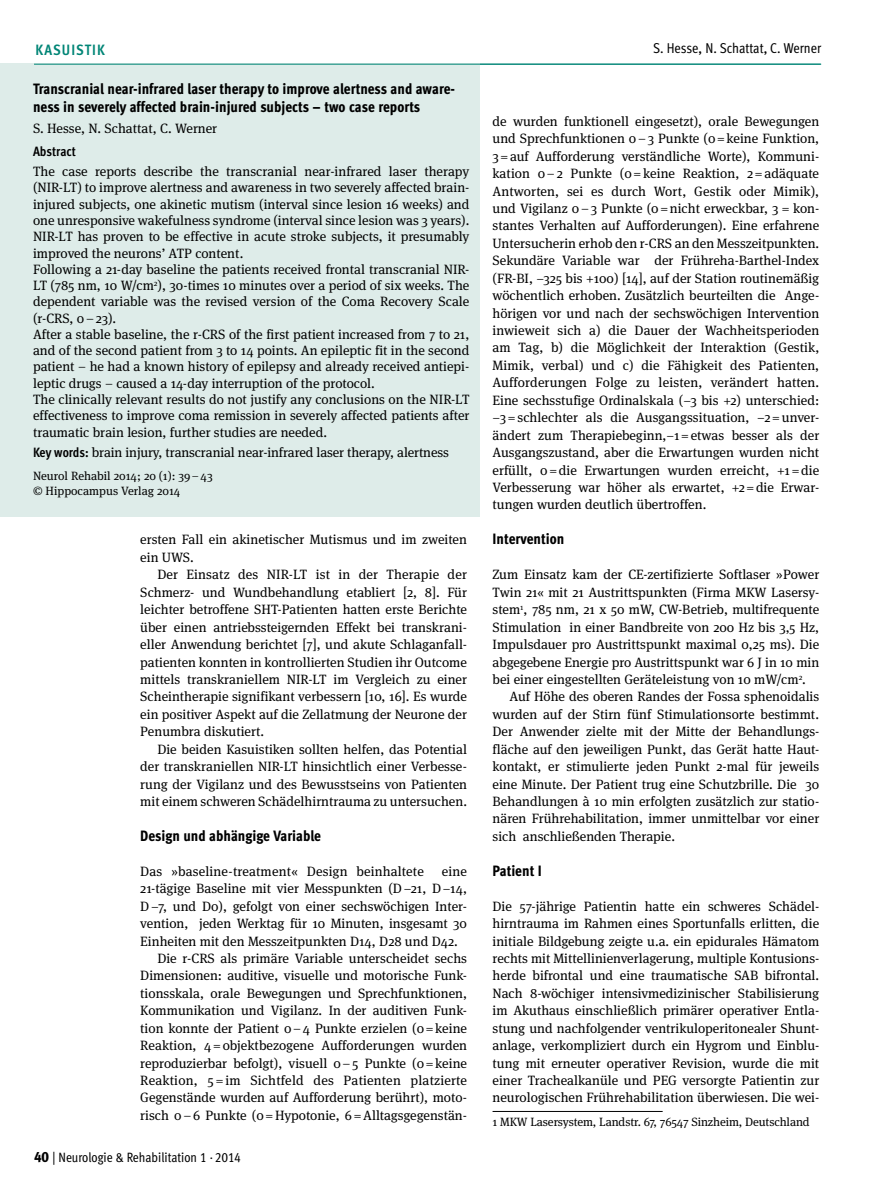
<style>
.page{position:relative;width:893px;height:1191px;background:#fff}
.page>*{position:absolute;margin:0;border:0;box-sizing:border-box;transform-origin:0 0}
.t1{font:15px/18px "Meta Cond Extra Bold LF";color:#000}
.t2{font:700 15px "Meta Cond";letter-spacing:.07em;color:#008576}
.t3{font:14.25px "Meta Cond Book LF";letter-spacing:-.005em;color:#000}
.t4{font:13.5px/17.4px "Meta Serif Pro";color:#000;text-align:justify}
.t5{font:13.5px "Meta Cond Book LF";color:#000}
.t6{font:13.5px "Meta Cond Bold LF";color:#000}
.t7{font:12px/14.4px "Meta Serif Pro";letter-spacing:-.01em;color:#000}
.s1{font-family:"Meta Cond Bold LF"}
.s2{font-family:"Meta Cond Extra Bold LF";font-size:15px}
</style>
<div class="page">
<hr style="left:493px;top:1111px;width:170px;height:1px;background:#000">
<div style="left:0;top:64px;width:480px;height:453px;background:#deece9"></div>
<hr style="left:34px;top:64px;width:787px;height:1px;background:#008576">
<p class="t2" style="left:36px;top:41px;width:70px">KASUISTIK</p>
<p class="t3" style="left:653px;top:40px;width:170px">S. Hesse, N. Schattat, C. Werner</p>
<p class="t1" style="left:33px;top:79px;width:424px">Transcranial near-infrared laser therapy to improve alertness and aware&shy;ness in severely affected brain-injured subjects – two case reports</p>
<p class="t4" style="left:33px;top:119px;width:186px">S. Hesse, N. Schattat, C. Werner</p>
<p class="t6" style="left:33px;top:143px;width:44px">Abstract</p>
<p class="t4" style="left:33px;top:163px;width:438px;line-height:16.2px;text-align:left">The case reports describe the transcranial near-infrared laser therapy (NIR-LT) to improve alertness and awareness in two severely affected brain&shy;injured subjects, one akinetic mutism (interval since lesion 16 weeks) and one unresponsive wakefulness syndrome (interval since lesion was 3 years).<br>NIR-LT has proven to be effective in acute stroke subjects, it presumably improved the neurons’ ATP content.<br>Following a 21-day baseline the patients received frontal transcranial NIR-LT (785 nm, 10 W/cm<sup>2</sup>), 30-times 10 minutes over a period of six weeks. The dependent variable was the revised version of the Coma Recovery Scale (r-CRS, 0–23).<br>After a stable baseline, the r-CRS of the first patient increased from 7 to 21, and of the second patient from 3 to 14 points. An epileptic fit in the second patient – he had a known history of epilepsy and already received antiepi&shy;leptic drugs – caused a 14-day interruption of the protocol.<br>The clinically relevant results do not justify any conclusions on the NIR-LT effectiveness to improve coma remission in severely affected patients after traumatic brain lesion, further studies are needed.</p>
<p class="t4" style="left:33px;top:443px;width:417px"><span class="s1">Key words:</span> brain injury, transcranial near-infrared laser therapy, alertness</p>
<p class="t7" style="left:33px;top:468px;width:181px">Neurol Rehabil 2014; 20 (1): 39–43 © Hippocampus Verlag 2014</p>
<p class="t4" style="left:140px;top:530px;width:328px">ersten Fall ein akinetischer Mutismus und im zweiten ein UWS.</p>
<p class="t4" style="left:140px;top:565px;width:328px;text-indent:17px">Der Einsatz des NIR-LT ist in der Therapie der Schmerz- und Wundbehandlung etabliert [2, 8]. Für leichter betroffene SHT-Patienten hatten erste Berichte über einen antriebssteigernden Effekt bei transkrani&shy;eller Anwendung berichtet [7], und akute Schlaganfall&shy;patienten konnten in kontrollierten Studien ihr Outcome mittels transkraniellem NIR-LT im Vergleich zu einer Scheintherapie signifikant verbessern [10, 16]. Es wurde ein positiver Aspekt auf die Zellatmung der Neurone der Penumbra diskutiert.</p>
<p class="t4" style="left:140px;top:739px;width:328px;text-indent:17px">Die beiden Kasuistiken sollten helfen, das Potential der transkraniellen NIR-LT hinsichtlich einer Verbesse&shy;rung der Vigilanz und des Bewusstseins von Patienten mit einem schweren Schädelhirntrauma zu untersuchen.</p>
<p class="t1" style="left:140px;top:826px;width:182px">Design und abhängige Variable</p>
<p class="t4" style="left:140px;top:861px;width:285px">Das »baseline-treatment« Design beinhaltete</p>
<p class="t4" style="left:442px;top:861px;width:27px">eine</p>
<p class="t4" style="left:140px;top:879px;width:328px">21-tägige Baseline mit vier Messpunkten (D−21, D−14,</p>
<p class="t4" style="left:140px;top:896px;width:328px">D−7, und D0), gefolgt von einer sechswöchigen Inter-</p>
<p class="t4" style="left:140px;top:914px;width:328px">vention, jeden Werktag für 10 Minuten, insgesamt 30</p>
<p class="t4" style="left:140px;top:931px;width:319px">Einheiten mit den Messzeitpunkten D14, D28 und D42.</p>
<p class="t4" style="left:157px;top:949px;width:311px">Die r-CRS als primäre Variable unterscheidet sechs</p>
<p class="t4" style="left:140px;top:966px;width:328px">Dimensionen: auditive, visuelle und motorische Funk-</p>
<p class="t4" style="left:140px;top:983px;width:328px">tionsskala, orale Bewegungen und Sprechfunktionen,</p>
<p class="t4" style="left:140px;top:1001px;width:328px">Kommunikation und Vigilanz. In der auditiven Funk-</p>
<p class="t4" style="left:140px;top:1018px;width:328px">tion konnte der Patient 0–4 Punkte erzielen (0=keine</p>
<p class="t4" style="left:140px;top:1036px;width:328px">Reaktion, 4=objektbezogene Aufforderungen wurden</p>
<p class="t4" style="left:140px;top:1053px;width:328px">reproduzierbar befolgt), visuell 0–5 Punkte (0=keine</p>
<p class="t4" style="left:140px;top:1071px;width:328px">Reaktion, 5 = im Sichtfeld des Patienten platzierte</p>
<p class="t4" style="left:140px;top:1088px;width:328px">Gegenstände wurden auf Aufforderung berührt), moto-</p>
<p class="t4" style="left:140px;top:1105px;width:328px">risch 0–6 Punkte (0=Hypotonie, 6=Alltagsgegenstän-</p>
<p class="t5" style="left:34px;top:1149px;width:208px"><span class="s2">40</span> | Neurologie &amp; Rehabilitation 1 · 2014</p>
<p class="t4" style="left:493px;top:112px;width:328px">de wurden funktionell eingesetzt), orale Bewegungen und Sprechfunktionen 0–3 Punkte (0=keine Funktion, 3=auf Aufforderung verständliche Worte), Kommuni&shy;kation 0–2 Punkte (0=keine Reaktion, 2=adäquate Antworten, sei es durch Wort, Gestik oder Mimik), und Vigilanz 0–3 Punkte (0=nicht erweckbar, 3 = kon&shy;stantes Verhalten auf Aufforderungen). Eine erfahrene Untersucherin erhob den r-CRS an den Messzeitpunkten.<br>Sekundäre Variable war der Frühreha-Barthel-Index (FR-BI, −325 bis +100) [14], auf der Station routinemäßig wöchentlich erhoben. Zusätzlich beurteilten die Ange&shy;hörigen vor und nach der sechswöchigen Intervention inwieweit sich a) die Dauer der Wachheitsperioden am Tag, b) die Möglichkeit der Interaktion (Gestik, Mimik, verbal) und c) die Fähigkeit des Patienten, Aufforderungen Folge zu leisten, verändert hatten.<br>Eine sechsstufige Ordinalskala (−3 bis +2) unterschied: −3=schlechter als die Ausgangssituation, −2=unver&shy;ändert zum Therapiebeginn,−1=etwas besser als der Ausgangszustand, aber die Erwartungen wurden nicht erfüllt, 0=die Erwartungen wurden erreicht, +1=die Verbesserung war höher als erwartet, +2=die Erwar&shy;tungen wurden deutlich übertroffen.</p>
<p class="t1" style="left:493px;top:530px;width:73px">Intervention</p>
<p class="t4" style="left:493px;top:565px;width:328px">Zum Einsatz kam der CE-zertifizierte Softlaser »Power</p>
<p class="t4" style="left:493px;top:582px;width:328px">Twin 21« mit 21 Austrittspunkten (Firma MKW Lasersy-</p>
<p class="t4" style="left:493px;top:600px;width:328px">stem<sup>1</sup>, 785 nm, 21 x 50 mW, CW-Betrieb, multifrequente</p>
<p class="t4" style="left:493px;top:617px;width:328px">Stimulation in einer Bandbreite von 200 Hz bis 3,5 Hz,</p>
<p class="t4" style="left:493px;top:635px;width:328px">Impulsdauer pro Austrittspunkt maximal 0,25 ms). Die</p>
<p class="t4" style="left:493px;top:652px;width:328px">abgegebene Energie pro Austrittspunkt war 6 J in 10 min</p>
<p class="t4" style="left:493px;top:670px;width:315px">bei einer eingestellten Geräteleistung von 10 mW/cm<sup>2</sup>.</p>
<p class="t4" style="left:510px;top:687px;width:311px">Auf Höhe des oberen Randes der Fossa sphenoidalis</p>
<p class="t4" style="left:493px;top:704px;width:328px">wurden auf der Stirn fünf Stimulationsorte bestimmt.</p>
<p class="t4" style="left:493px;top:722px;width:328px">Der Anwender zielte mit der Mitte der Behandlungs-</p>
<p class="t4" style="left:493px;top:739px;width:328px">fläche auf den jeweiligen Punkt, das Gerät hatte Haut-</p>
<p class="t4" style="left:493px;top:757px;width:328px">kontakt, er stimulierte jeden Punkt 2-mal für jeweils</p>
<p class="t4" style="left:493px;top:774px;width:328px">eine Minute. Der Patient trug eine Schutzbrille. Die 30</p>
<p class="t4" style="left:493px;top:792px;width:328px">Behandlungen à 10 min erfolgten zusätzlich zur statio-</p>
<p class="t4" style="left:493px;top:809px;width:328px">nären Frührehabilitation, immer unmittelbar vor einer</p>
<p class="t4" style="left:493px;top:826px;width:184px">sich anschließenden Therapie.</p>
<p class="t1" style="left:493px;top:861px;width:51px">Patient I</p>
<p class="t4" style="left:493px;top:896px;width:328px">Die 57-jährige Patientin hatte ein schweres Schädel&shy;hirntrauma im Rahmen eines Sportunfalls erlitten, die initiale Bildgebung zeigte u.a. ein epidurales Hämatom rechts mit Mittellinienverlagerung, multiple Kontusions&shy;herde bifrontal und eine traumatische SAB bifrontal.<br>Nach 8-wöchiger intensivmedizinischer Stabilisierung im Akuthaus einschließlich primärer operativer Entla&shy;stung und nachfolgender ventrikuloperitonealer Shunt&shy;anlage, verkompliziert durch ein Hygrom und Einblu&shy;tung mit erneuter operativer Revision, wurde die mit einer Trachealkanüle und PEG versorgte Patientin zur neurologischen Frührehabilitation überwiesen. Die wei-</p>
<p class="t7" style="left:493px;top:1114px;width:319px">1 MKW Lasersystem, Landstr. 67, 76547 Sinzheim, Deutschland</p>
</div>
